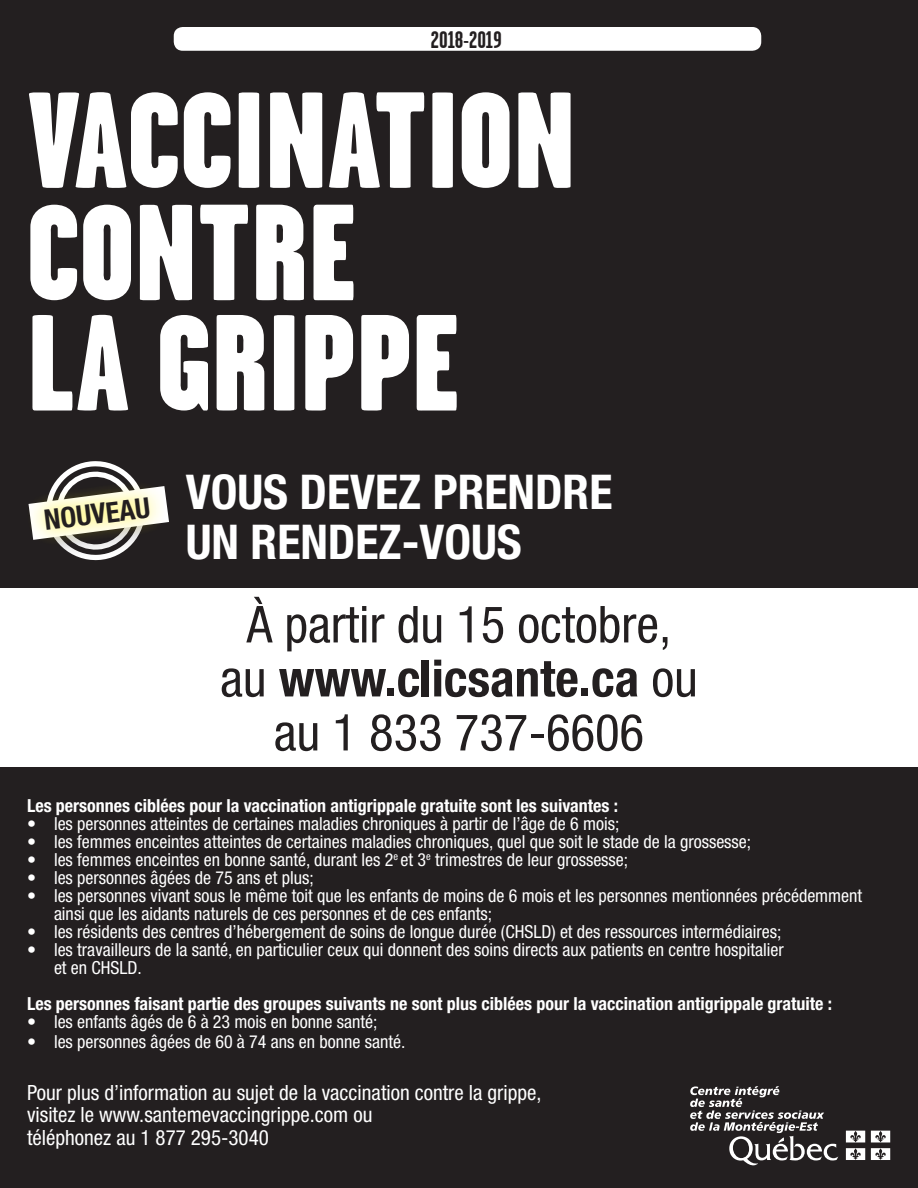
<style>
.page{position:relative;width:918px;height:1188px;background:#231f20}
.page>*{position:absolute;margin:0;border:0;box-sizing:border-box;transform-origin:0 0}
.t1{font:900 136.5px/111.3px "Garage Gothic";color:#fff}
.t2{font:condensed 51px/54px "Helvetica Neue LT Std";color:#231f20;text-align:center}
.t3{font:700 condensed 48px/49.5px "Helvetica Neue LT Std";color:#fff}
.t4{font:700 condensed 28.35px "Helvetica Neue LT Std";color:#231f20}
.t5{font:700 24px "Garage Gothic";color:#231f20}
.t6{font:condensed 21px/22.5px "Helvetica Neue LT Std";color:#fff}
.t7{font:condensed 18px/18px "Helvetica Neue LT Std";color:#fff}
.t8{font:700 condensed 18px "Helvetica Neue LT Std";color:#fff}
.s1{font-weight:700}
</style>
<div class="page">
<div style="left:0;top:589px;width:918px;height:178px;background:#fff"></div>
<svg style="left:690px;top:1086px;width:148px;height:80px"></svg>
<svg style="left:846px;top:1131px;width:19px;height:11px"></svg>
<svg style="left:871px;top:1131px;width:19px;height:11px"></svg>
<svg style="left:846px;top:1148px;width:19px;height:12px"></svg>
<svg style="left:871px;top:1148px;width:19px;height:12px"></svg>
<div style="left:174px;top:27px;width:587px;height:24px;background:#fff;border-radius:9px"></div>
<svg style="left:28px;top:461px;width:141px;height:100px"></svg>
<h3 class="t5" style="left:431px;top:27px;width:72px">2018-2019</h3>
<h1 class="t1" style="left:27px;top:84px;width:551px">VACCINATION<br>CONTRE<br>LA GRIPPE</h1>
<h3 class="t4" style="left:42px;top:503px;width:108px;rotate:-7deg">NOUVEAU</h3>
<h3 class="t3" style="left:186px;top:467px;width:428px">VOUS DEVEZ PRENDRE<br>UN RENDEZ-VOUS</h3>
<h2 class="t2" style="left:220px;top:597px;width:479px">À partir du 15 octobre, au <span class="s1">www.clicsante.ca</span> ou au 1 833 737-6606</h2>
<p class="t8" style="left:27px;top:795px;width:593px">Les personnes ciblées pour la vaccination antigrippale gratuite sont les suivantes :</p>
<p class="t7" style="left:27px;top:815px;width:594px">• les personnes atteintes de certaines maladies chroniques à partir de l’âge de 6 mois;</p>
<p class="t7" style="left:27px;top:833px;width:726px">• les femmes enceintes atteintes de certaines maladies chroniques, quel que soit le stade de la grossesse;</p>
<p class="t7" style="left:27px;top:851px;width:603px">• les femmes enceintes en bonne santé, durant les 2<sup>e</sup> et 3<sup>e</sup> trimestres de leur grossesse;</p>
<p class="t7" style="left:27px;top:869px;width:288px">• les personnes âgées de 75 ans et plus;</p>
<p class="t7" style="left:54px;top:887px;width:810px;text-indent:-27px">• les personnes vivant sous le même toit que les enfants de moins de 6 mois et les personnes mentionnées précédemment ainsi que les aidants naturels de ces personnes et de ces enfants;</p>
<p class="t7" style="left:27px;top:923px;width:756px">• les résidents des centres d’hébergement de soins de longue durée (CHSLD) et des ressources intermédiaires;</p>
<p class="t7" style="left:54px;top:941px;width:731px;text-indent:-27px">• les travailleurs de la santé, en particulier ceux qui donnent des soins directs aux patients en centre hospitalier et en CHSLD.</p>
<p class="t8" style="left:27px;top:993px;width:807px">Les personnes faisant partie des groupes suivants ne sont plus ciblées pour la vaccination antigrippale gratuite :</p>
<p class="t7" style="left:27px;top:1013px;width:352px">• les enfants âgés de 6 à 23 mois en bonne santé;</p>
<p class="t7" style="left:27px;top:1032px;width:380px">• les personnes âgées de 60 à 74 ans en bonne santé.</p>
<p class="t6" style="left:27px;top:1081px;width:516px">Pour plus d’information au sujet de la vaccination contre la grippe, visitez le www.santemevaccingrippe.com ou<br>téléphonez au 1 877 295-3040</p>
</div>
